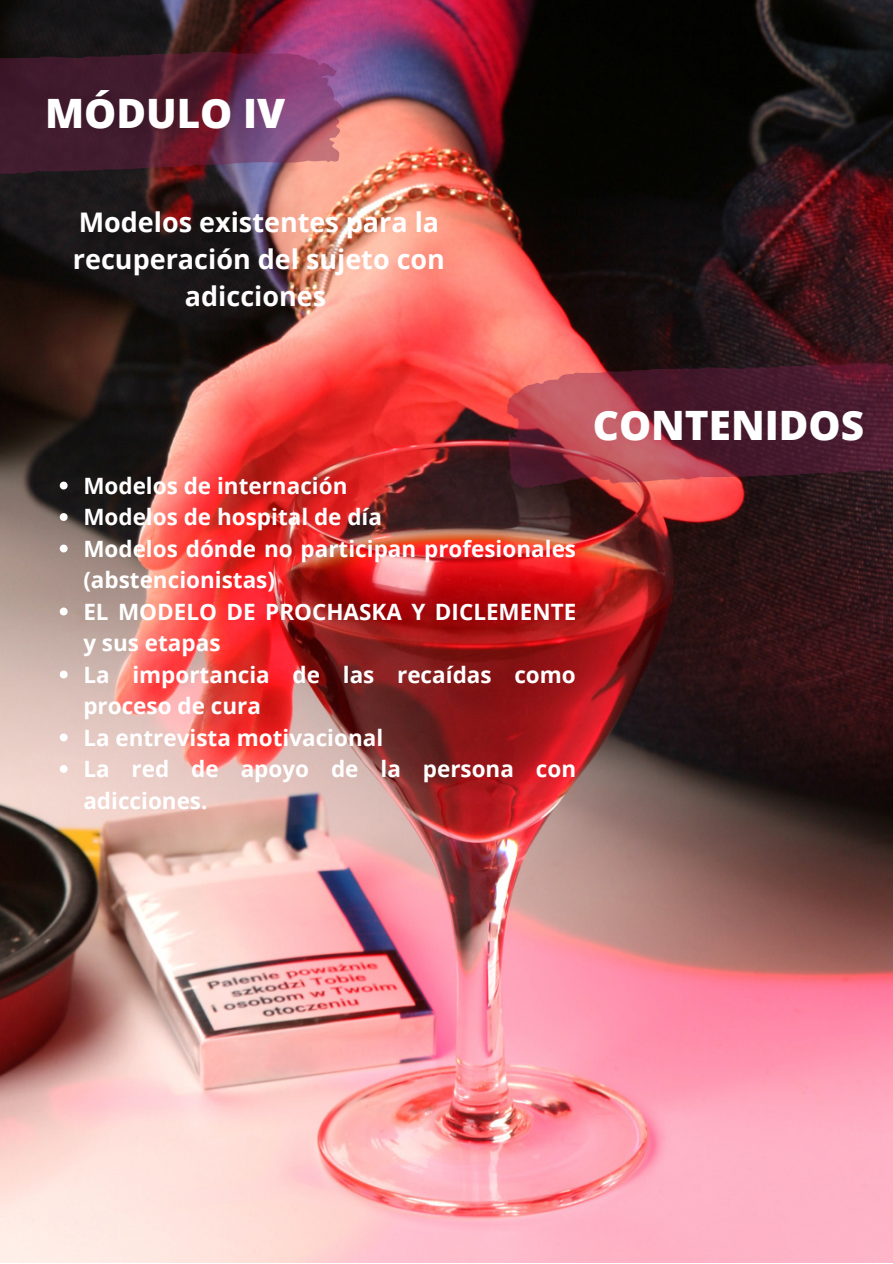
<style>
.page{position:relative;width:893px;height:1264px;background:#fff}
.page>*{position:absolute;margin:0;border:0;box-sizing:border-box;transform-origin:0 0}
.t1{font:800 40.5px "Open Sans";color:#fff}
.t2{font:700 27px/37px "Open Sans";color:#fff;text-align:center}
.t3{font:700 22.5px/31.5px "Open Sans";color:#fff}
</style>
<div class="page">
<img style="left:0;top:0;width:892px;height:1262px">
<svg style="left:0;top:52px;width:342px;height:130px;background:#5e2c44"></svg>
<svg style="left:507px;top:363px;width:385px;height:124px;background:#742f3c"></svg>
<svg style="left:60px;top:481px;width:8px;height:8px"></svg>
<svg style="left:60px;top:513px;width:8px;height:8px"></svg>
<svg style="left:60px;top:544px;width:8px;height:8px"></svg>
<svg style="left:60px;top:607px;width:8px;height:8px"></svg>
<svg style="left:60px;top:670px;width:8px;height:8px"></svg>
<svg style="left:60px;top:733px;width:8px;height:8px"></svg>
<svg style="left:60px;top:765px;width:8px;height:8px"></svg>
<h1 class="t1" style="left:45px;top:85px;width:241px">MÓDULO IV</h1>
<p class="t2" style="left:73px;top:203px;width:373px">Modelos existentes para la recuperación del sujeto con adicciones</p>
<p class="t3" style="left:83px;top:469px;width:494px">Modelos de internación<br>Modelos de hospital de día<br>Modelos dónde no participan profesionales (abstencionistas)<br>EL MODELO DE PROCHASKA Y DICLEMENTE y sus etapas<br>La importancia de las recaídas como proceso de cura<br>La entrevista motivacional<br>La red de apoyo de la persona con adicciones.</p>
<h1 class="t1" style="left:592px;top:397px;width:273px">CONTENIDOS</h1>
</div>
